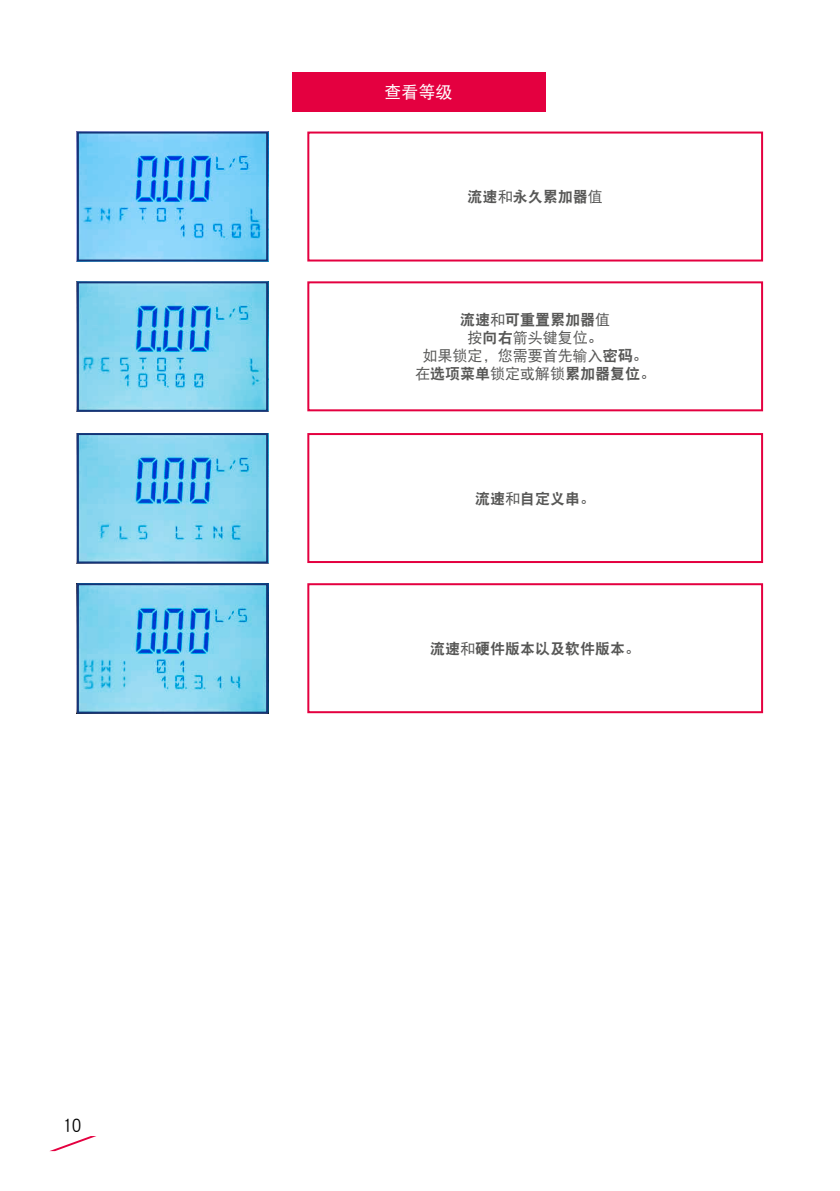
<style>
.page{position:relative;width:840px;height:1191px;background:#fff}
.page>*{position:absolute;margin:0;border:0;box-sizing:border-box;transform-origin:0 0}
.t1{font:18px "DF Hei W5 GB EUC H";color:#000}
.t2{font:17px "DF Hei W5 GB EUC H";color:#fff}
.t3{font:15px "DF Hei W9 GB EUC H";color:#575756}
.t4{font:15px/18px "DF Hei W5 GB EUC H";color:#575756;text-align:center}
.s1{font-family:"DF Hei W5 GB EUC H"}
.s2{font-family:"DF Hei W9 GB EUC H"}
</style>
<div class="page">
<svg style="left:50px;top:1136px;width:46px;height:15px"></svg>
<div style="left:291px;top:72px;width:254px;height:40px;background:#e40040"></div>
<div style="left:307px;top:132px;width:455px;height:129px;border:2px solid #e40040"></div>
<div style="left:307px;top:281px;width:455px;height:130px;border:2px solid #e40040"></div>
<div style="left:307px;top:433px;width:455px;height:130px;border:2px solid #e40040"></div>
<div style="left:307px;top:583px;width:455px;height:130px;border:2px solid #e40040"></div>
<svg style="left:80px;top:135px;width:185px;height:123px;background:#71c7f6"></svg>
<svg style="left:80px;top:284px;width:185px;height:125px;background:#7acded"></svg>
<svg style="left:80px;top:436px;width:185px;height:124px;background:#7ccded"></svg>
<svg style="left:80px;top:586px;width:185px;height:124px;background:#79cded"></svg>
<div style="left:77px;top:132px;width:191px;height:129px;border:2px solid #133578"></div>
<div style="left:77px;top:281px;width:191px;height:131px;border:2px solid #133578"></div>
<div style="left:77px;top:433px;width:191px;height:130px;border:2px solid #133578"></div>
<div style="left:77px;top:583px;width:191px;height:130px;border:2px solid #133578"></div>
<p class="t1" style="left:63px;top:1116px;width:19px">10</p>
<p class="t2" style="left:384px;top:83px;width:69px">查看等级</p>
<p class="t3" style="left:467px;top:189px;width:136px">流速<span class="s1">和</span>永久累加器<span class="s1">值</span></p>
<p class="t3" style="left:460px;top:312px;width:151px">流速<span class="s1">和</span>可重置累加器<span class="s1">值</span></p>
<p class="t4" style="left:422px;top:328px;width:226px">按<span class="s2">向右</span>箭头键复位。<br>如果锁定，您需要首先输入<span class="s2">密码</span>。</p>
<p class="t3" style="left:415px;top:366px;width:241px"><span class="s1">在</span>选项菜单<span class="s1">锁定或解锁</span>累加器复位<span class="s1">。</span></p>
<p class="t3" style="left:475px;top:490px;width:121px">流速<span class="s1">和</span>自定义串<span class="s1">。</span></p>
<p class="t3" style="left:430px;top:641px;width:211px">流速<span class="s1">和</span>硬件版本以及软件版本<span class="s1">。</span></p>
</div>
